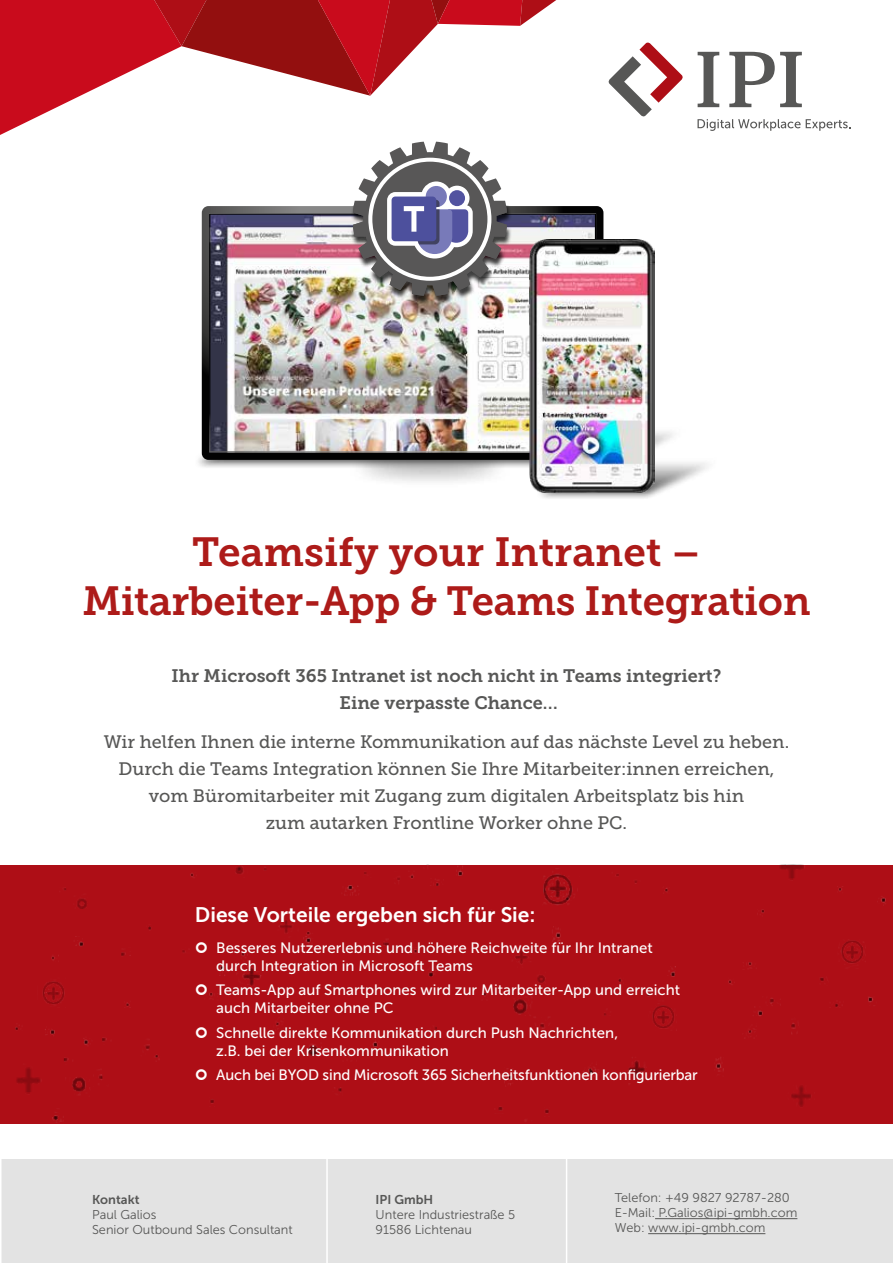
<style>
.page{position:relative;width:893px;height:1263px;background:#fff}
.page>*{position:absolute;margin:0;border:0;box-sizing:border-box;transform-origin:0 0}
.t1{font:40.5px/48.6px "Museo Slab 700";letter-spacing:-.01em;color:#ad1b19;text-align:center}
.t2{font:21px "Museo Sans 700";color:#fff}
.t3{font:18px/27px "Museo Slab 500";color:#575756;text-align:center}
.t4{font:18px/27px "Museo Slab 700";color:#575756;text-align:center}
.t5{font:15px/18px "Museo Sans 500";color:#fff}
.t6{font:12.75px/15px "Museo Sans 300";color:#565655}
.t7{font:12.75px/15px "Museo Sans 300";color:#575756}
.t8{font:12.75px "Museo Sans 700";color:#565655}
.s1{color:#565655}
</style>
<div class="page">
<div style="left:0;top:865px;width:893px;height:259px;background:#ae0e16"></div>
<svg style="left:698px;top:52px;width:104px;height:55px"></svg>
<svg style="left:697px;top:119px;width:153px;height:12px"></svg>
<div style="left:0;top:1160px;width:893px;height:103px;background:#e3e3e3"></div>
<hr style="left:655px;top:1218px;width:142px;height:1px;background:#575756">
<hr style="left:648px;top:1233px;width:117px;height:1px;background:#575756">
<hr style="left:326px;top:1152px;width:2px;height:111px;background:#fff">
<hr style="left:566px;top:1152px;width:1px;height:111px;background:#fff">
<div style="left:348px;top:444px;width:164px;height:44px;background:#000;opacity:.75"></div>
<div style="left:536px;top:457px;width:185px;height:43px;background:#000;opacity:.75"></div>
<div style="left:194px;top:426px;width:492px;height:43px;background:#000;opacity:.75"></div>
<hr style="left:0;top:1152px;width:2px;height:111px;background:#fff">
<svg style="left:202px;top:296px;width:327px;height:164px;background:#131313"></svg>
<img style="left:209px;top:296px;width:320px;height:156px">
<img style="left:529px;top:296px;width:126px;height:196px">
<div style="left:351px;top:206px;width:161px;height:99px;background:#000;opacity:.75"></div>
<svg style="left:0;top:0;width:683px;height:296px"></svg>
<svg style="left:196px;top:942px;width:11px;height:11px"></svg>
<svg style="left:196px;top:984px;width:11px;height:11px"></svg>
<svg style="left:196px;top:1026px;width:11px;height:11px"></svg>
<svg style="left:196px;top:1069px;width:11px;height:11px"></svg>
<h1 class="t1" style="left:82px;top:528px;width:730px">Teamsify your Intranet –<br>Mitarbeiter-App &amp; Teams Integration</h1>
<p class="t4" style="left:172px;top:662px;width:551px">Ihr Microsoft 365 Intranet ist noch nicht in Teams integriert?<br>Eine verpasste Chance…</p>
<p class="t3" style="left:104px;top:729px;width:687px">Wir helfen Ihnen die interne Kommunikation auf das nächste Level zu heben.<br>Durch die Teams Integration können Sie Ihre Mitarbeiter:innen erreichen, vom Büromitarbeiter mit Zugang zum digitalen Arbeitsplatz bis hin<br>zum autarken Frontline Worker ohne PC.</p>
<h2 class="t2" style="left:195px;top:903px;width:342px">Diese Vorteile ergeben sich für Sie:</h2>
<p class="t5" style="left:216px;top:939px;width:438px">Besseres Nutzererlebnis und höhere Reichweite für Ihr Intranet durch Integration in Microsoft Teams</p>
<p class="t5" style="left:216px;top:981px;width:466px">Teams-App auf Smartphones wird zur Mitarbeiter-App und erreicht auch Mitarbeiter ohne PC</p>
<p class="t5" style="left:216px;top:1023px;width:403px">Schnelle direkte Kommunikation durch Push Nachrichten, z.B. bei der Krisenkommunikation</p>
<p class="t5" style="left:216px;top:1066px;width:483px">Auch bei BYOD sind Microsoft 365 Sicherheitsfunktionen konfigurierbar</p>
<p class="t8" style="left:92px;top:1192px;width:49px">Kontakt</p>
<p class="t6" style="left:92px;top:1207px;width:202px">Paul Galios<br>Senior Outbound Sales Consultant</p>
<p class="t8" style="left:376px;top:1192px;width:59px">IPI GmbH</p>
<p class="t6" style="left:376px;top:1207px;width:141px">Untere Industriestraße 5<br>91586 Lichtenau</p>
<p class="t7" style="left:615px;top:1190px;width:184px"><span class="s1">Telefon: +49 9827 92787-280<br>E-Mail:</span> P.Galios@ipi-gmbh.com<br><span class="s1">Web:</span> www.ipi-gmbh.com</p>
</div>
